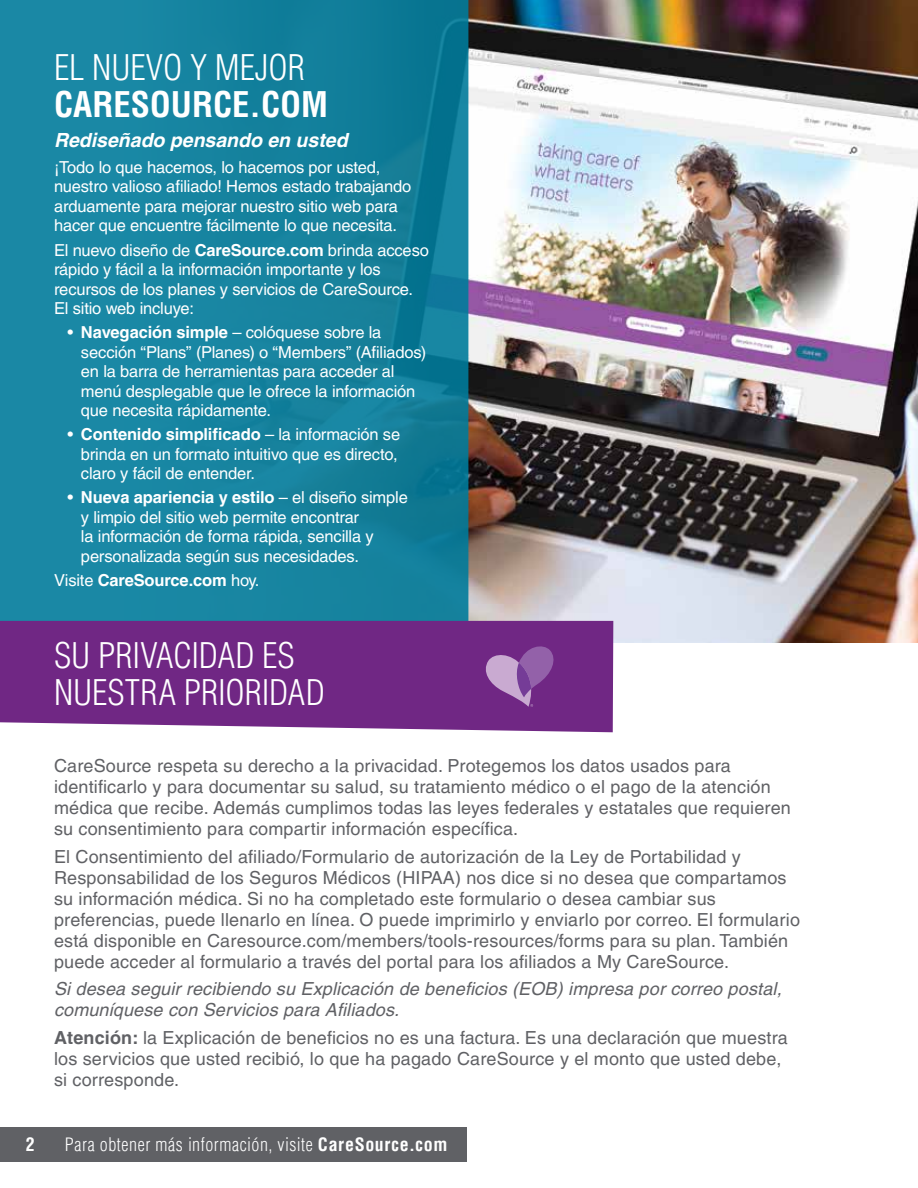
<style>
.page{position:relative;width:918px;height:1188px;background:#fff}
.page>*{position:absolute;margin:0;border:0;box-sizing:border-box;transform-origin:0 0}
.t1{font:300 condensed 34.5px/37.5px "Helvetica LT Pro";letter-spacing:-.005em;color:#fff}
.t2{font:700 condensed 34.5px/37.5px "Helvetica LT Pro";color:#fff}
.t3{font:italic 700 19.5px "Helvetica LT Pro";color:#fff}
.t4{font:18px/21px "Helvetica LT Pro";letter-spacing:.01em;color:#606165}
.t5{font:italic 18px/21px "Helvetica LT Pro";letter-spacing:.01em;color:#606165}
.t6{font:300 condensed 18px "Helvetica LT Pro";letter-spacing:.03em;color:#fff}
.t7{font:700 condensed 18px "Helvetica LT Pro";color:#fff}
.t8{font:16.5px/19.5px "Helvetica LT Pro";letter-spacing:-.01em;color:#fff}
.t9{font:700 16.5px "Helvetica LT Pro";letter-spacing:-.01em;color:#fff}
.s1{font-weight:300}
.s2{font-weight:700}
.s3{font-weight:400}
</style>
<div class="page">
<img style="left:468px;top:0;width:450px;height:643px">
<svg style="left:0;top:0;width:468px;height:621px;background:#16839f"></svg>
<div style="left:0;top:621px;width:613px;height:111px;background:#702784"></div>
<svg style="left:486px;top:646px;width:68px;height:61px;background:#9059a2"></svg>
<div style="left:0;top:1127px;width:467px;height:34px;background:#606165"></div>
<h2 class="t2" style="left:54px;top:48px;width:276px"><span class="s1">EL NUEVO Y MEJOR<br></span>CARESOURCE.COM</h2>
<p class="t3" style="left:54px;top:128px;width:295px">Rediseñado pensando en usted</p>
<p class="t8" style="left:54px;top:157px;width:359px">¡Todo lo que hacemos, lo hacemos por usted, nuestro valioso afiliado! Hemos estado trabajando arduamente para mejorar nuestro sitio web para hacer que encuentre fácilmente lo que necesita.</p>
<p class="t8" style="left:54px;top:240px;width:376px">El nuevo diseño de <span class="s2">CareSource.com</span> brinda acceso rápido y fácil a la información importante y los recursos de los planes y servicios de CareSource.<br>El sitio web incluye:</p>
<p class="t8" style="left:81px;top:323px;width:347px;text-indent:-13px">• <span class="s2">Navegación simple</span> – colóquese sobre la sección “Plans” (Planes) o “Members” (Afiliados) en la barra de herramientas para acceder al menú desplegable que le ofrece la información que necesita rápidamente.</p>
<p class="t8" style="left:81px;top:425px;width:321px;text-indent:-13px">• <span class="s2">Contenido simplificado</span> – la información se brinda en un formato intuitivo que es directo, claro y fácil de entender.</p>
<p class="t8" style="left:81px;top:488px;width:328px;text-indent:-13px">• <span class="s2">Nueva apariencia y estilo</span> – el diseño simple y limpio del sitio web permite encontrar<br>la información de forma rápida, sencilla y personalizada según sus necesidades.</p>
<p class="t9" style="left:54px;top:570px;width:207px"><span class="s3">Visite</span> CareSource.com <span class="s3">hoy.</span></p>
<h2 class="t1" style="left:54px;top:636px;width:272px">SU PRIVACIDAD ES<br>NUESTRA PRIORIDAD</h2>
<p class="t4" style="left:54px;top:755px;width:738px">CareSource respeta su derecho a la privacidad. Protegemos los datos usados para identificarlo y para documentar su salud, su tratamiento médico o el pago de la atención médica que recibe. Además cumplimos todas las leyes federales y estatales que requieren su consentimiento para compartir información específica.</p>
<p class="t4" style="left:54px;top:846px;width:748px">El Consentimiento del afiliado/Formulario de autorización de la Ley de Portabilidad y Responsabilidad de los Seguros Médicos (HIPAA) nos dice si no desea que compartamos su información médica. Si no ha completado este formulario o desea cambiar sus preferencias, puede llenarlo en línea. O puede imprimirlo y enviarlo por correo. El formulario está disponible en Caresource.com/members/tools-resources/forms para su plan. También puede acceder al formulario a través del portal para los afiliados a My CareSource.</p>
<p class="t5" style="left:54px;top:979px;width:729px">Si desea seguir recibiendo su Explicación de beneficios (EOB) impresa por correo postal, comuníquese con Servicios para Afiliados.</p>
<p class="t4" style="left:54px;top:1027px;width:735px"><span class="s2">Atención:</span> la Explicación de beneficios no es una factura. Es una declaración que muestra los servicios que usted recibió, lo que ha pagado CareSource y el monto que usted debe, si corresponde.</p>
<p class="t7" style="left:26px;top:1132px;width:10px">2</p>
<p class="t6" style="left:65px;top:1133px;width:384px">Para obtener más información, visite <span class="s2">CareSource.com</span></p>
</div>
